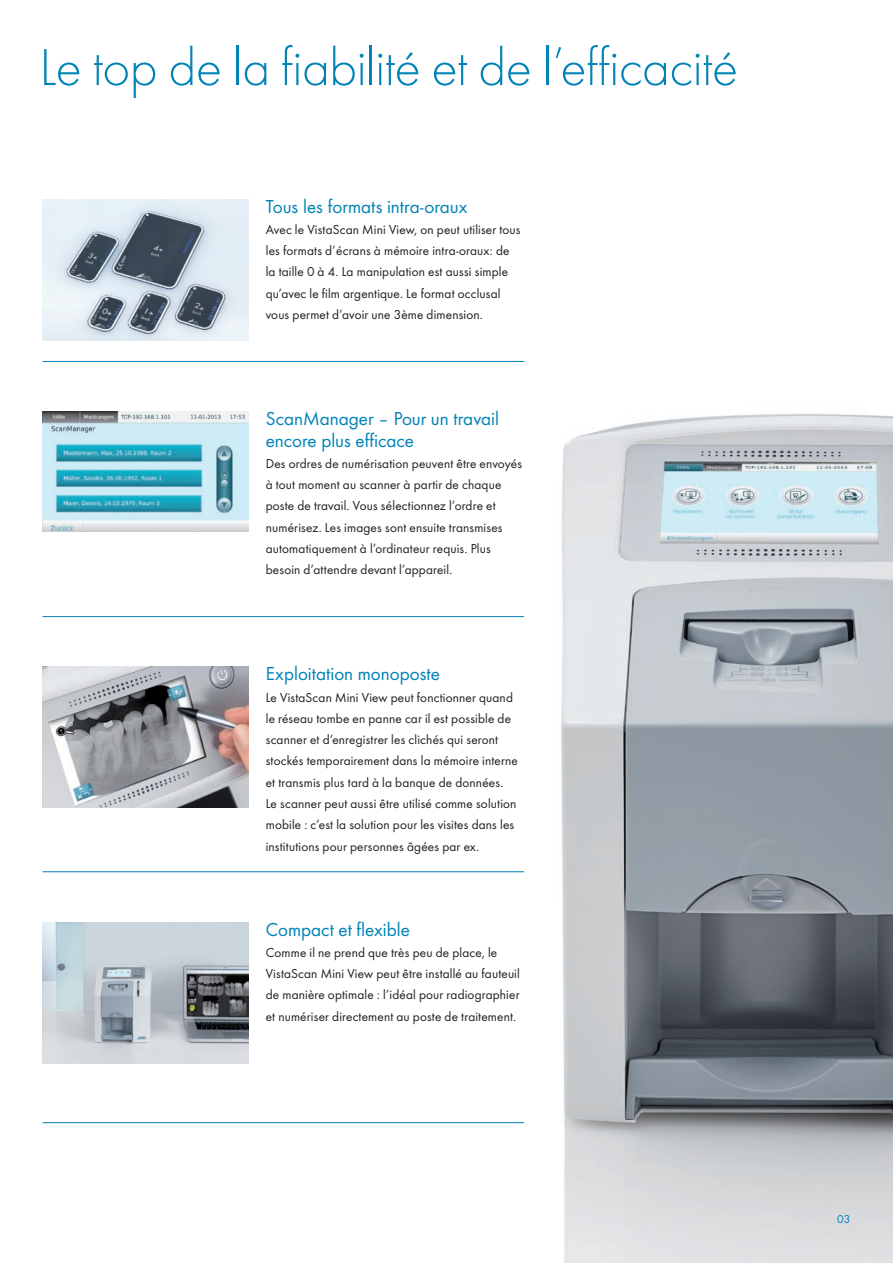
<style>
.page{position:relative;width:893px;height:1263px;background:#fff}
.page>*{position:absolute;margin:0;border:0;box-sizing:border-box;transform-origin:0 0}
.t1{font:300 54px "Futura TOT";letter-spacing:-.01em;color:#0083b6}
.t2{font:19.5px/21.3px "Futura TOT Boo";color:#0083b6}
.t3{font:13.5px/21.3px "Futura TOT Boo";letter-spacing:.015em;color:#231f20}
.t4{font:12px "Futura TOT Boo";color:#0083b6}
</style>
<div class="page">
<img style="left:507px;top:361px;width:386px;height:902px">
<img style="left:43px;top:666px;width:206px;height:142px">
<img style="left:43px;top:200px;width:206px;height:140px">
<img style="left:43px;top:411px;width:206px;height:120px">
<hr style="left:43px;top:871px;width:481px;height:1px;background:#0083b6">
<hr style="left:43px;top:361px;width:481px;height:1px;background:#0083b6">
<hr style="left:43px;top:616px;width:481px;height:1px;background:#0083b6">
<img style="left:43px;top:923px;width:206px;height:140px">
<hr style="left:43px;top:1122px;width:481px;height:1px;background:#0083b6">
<h1 class="t1" style="left:39px;top:37px;width:700px">Le top de la fiabilité et de l’efficacité</h1>
<h2 class="t2" style="left:266px;top:195px;width:203px">Tous les formats intra-oraux</h2>
<p class="t3" style="left:266px;top:219px;width:256px">Avec le VistaScan Mini View, on peut utiliser tous les formats d’écrans à mémoire intra-oraux: de la taille 0 à 4. La manipulation est aussi simple qu’avec le film argentique. Le format occlusal vous permet d’avoir une 3ème dimension.</p>
<h2 class="t2" style="left:266px;top:408px;width:235px">ScanManager – Pour un travail encore plus efficace</h2>
<p class="t3" style="left:266px;top:452px;width:258px">Des ordres de numérisation peuvent être envoyés à tout moment au scanner à partir de chaque poste de travail. Vous sélectionnez l’ordre et numérisez. Les images sont ensuite transmises automatiquement à l’ordinateur requis. Plus besoin d’attendre devant l’appareil.</p>
<h2 class="t2" style="left:266px;top:663px;width:176px">Exploitation monoposte</h2>
<p class="t3" style="left:266px;top:686px;width:254px">Le VistaScan Mini View peut fonctionner quand le réseau tombe en panne car il est possible de scanner et d’enregistrer les clichés qui seront stockés temporairement dans la mémoire interne et transmis plus tard à la banque de données.<br>Le scanner peut aussi être utilisé comme solution mobile : c’est la solution pour les visites dans les institutions pour personnes âgées par ex.</p>
<h2 class="t2" style="left:266px;top:918px;width:146px">Compact et flexible</h2>
<p class="t3" style="left:266px;top:941px;width:256px">Comme il ne prend que très peu de place, le VistaScan Mini View peut être installé au fauteuil de manière optimale : l’idéal pour radiographier et numériser directement au poste de traitement.</p>
<p class="t4" style="left:837px;top:1211px;width:15px">03</p>
</div>
